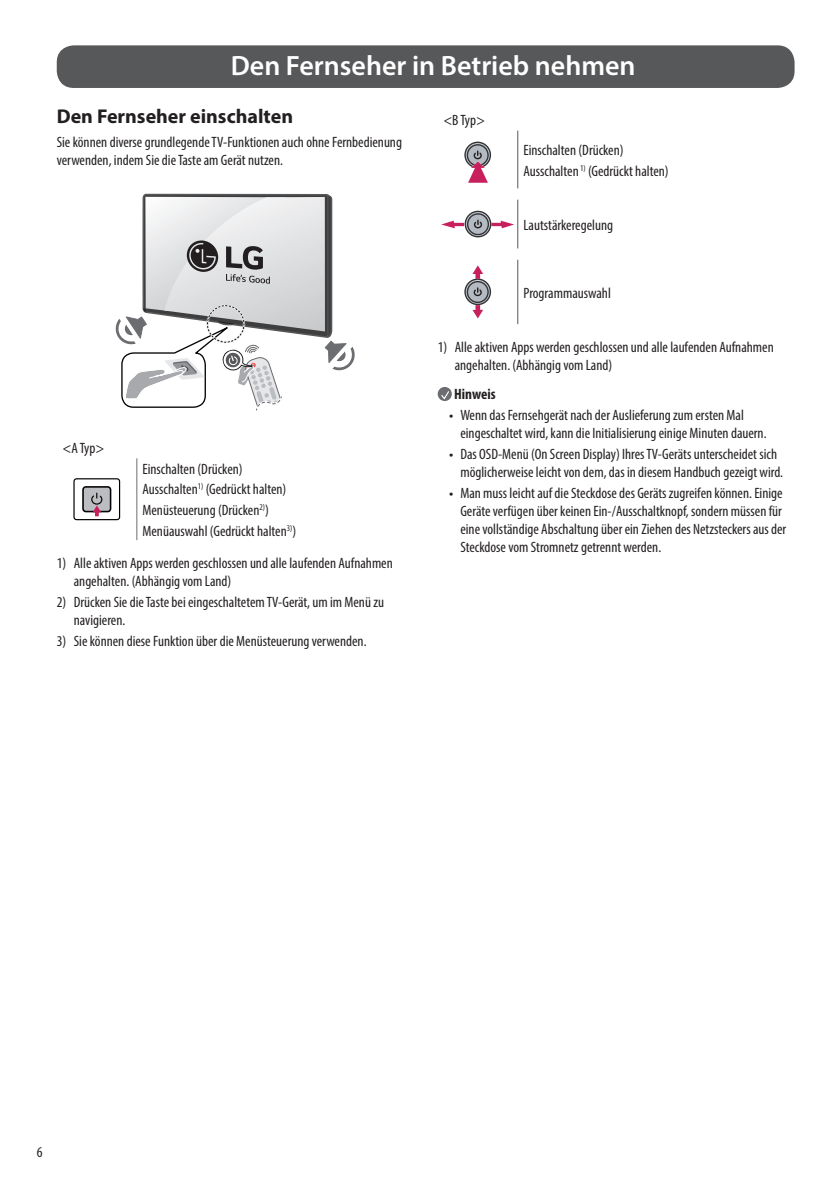
<style>
.page{position:relative;width:840px;height:1191px;background:#fff}
.page>*{position:absolute;margin:0;border:0;box-sizing:border-box;transform-origin:0 0}
.t1{font:600 28px "Myriad Pro";color:#fff}
.t2{font:700 20px "Myriad Pro";color:#231f20}
.t3{font:condensed 15px/18px "Myriad Pro";color:#231f20}
.t4{font:700 condensed 15px "Myriad Pro";color:#231f20}
.s1{font-family:"LG Smart";font-stretch:normal}
</style>
<div class="page">
<div style="left:57px;top:45px;width:737px;height:43px;background:#57585a;border-radius:17px"></div>
<svg style="left:116px;top:194px;width:238px;height:217px"></svg>
<hr style="left:136px;top:458px;width:1px;height:82px;background:#6c6d70">
<div style="left:73px;top:478px;width:47px;height:42px;border:1px solid #000;border-radius:3px"></div>
<div style="left:83px;top:487px;width:27px;height:24px;background:#bcbdc0;border-radius:3px"></div>
<div style="left:82px;top:486px;width:29px;height:26px;border:2px solid #000;border-radius:3px"></div>
<svg style="left:91px;top:492px;width:12px;height:24px"></svg>
<hr style="left:517px;top:131px;width:1px;height:57px;background:#57585a">
<hr style="left:517px;top:200px;width:1px;height:48px;background:#57585a">
<hr style="left:517px;top:260px;width:1px;height:64px;background:#57585a">
<svg style="left:465px;top:142px;width:25px;height:26px"></svg>
<div style="left:464px;top:142px;width:27px;height:26px;border:1px solid #323436;border-radius:50%"></div>
<svg style="left:467px;top:145px;width:21px;height:20px"></svg>
<div style="left:466px;top:144px;width:22px;height:22px;border:1px solid #323436;border-radius:50%"></div>
<svg style="left:468px;top:150px;width:19px;height:33px"></svg>
<svg style="left:465px;top:211px;width:25px;height:26px"></svg>
<div style="left:464px;top:211px;width:27px;height:26px;border:1px solid #323436;border-radius:50%"></div>
<svg style="left:467px;top:214px;width:21px;height:20px"></svg>
<div style="left:466px;top:213px;width:22px;height:22px;border:1px solid #323436;border-radius:50%"></div>
<svg style="left:473px;top:219px;width:9px;height:10px"></svg>
<svg style="left:441px;top:221px;width:23px;height:7px"></svg>
<svg style="left:490px;top:221px;width:24px;height:7px"></svg>
<svg style="left:465px;top:279px;width:25px;height:25px"></svg>
<div style="left:464px;top:278px;width:27px;height:27px;border:1px solid #323436;border-radius:50%"></div>
<svg style="left:467px;top:282px;width:21px;height:20px"></svg>
<div style="left:466px;top:281px;width:22px;height:22px;border:1px solid #323436;border-radius:50%"></div>
<svg style="left:472px;top:286px;width:10px;height:11px"></svg>
<svg style="left:472px;top:265px;width:11px;height:14px"></svg>
<svg style="left:472px;top:305px;width:11px;height:13px"></svg>
<svg style="left:437px;top:387px;width:14px;height:14px"></svg>
<svg style="left:439px;top:390px;width:11px;height:10px"></svg>
<p class="t1" style="left:230px;top:48px;width:406px">Den Fernseher in Betrieb nehmen</p>
<p class="t2" style="left:57px;top:103px;width:238px">Den Fernseher einschalten</p>
<p class="t3" style="left:57px;top:132px;width:346px">Sie können diverse grundlegende TV-Funktionen auch ohne Fernbedienung verwenden, indem Sie die Taste am Gerät nutzen.</p>
<p class="t3" style="left:443px;top:111px;width:43px">&lt;B Typ&gt;</p>
<p class="t3" style="left:523px;top:139px;width:147px;line-height:20.8px">Einschalten (Drücken)<br>Ausschalten <sup>1)</sup> (Gedrückt halten)</p>
<p class="t3" style="left:523px;top:215px;width:91px">Lautstärkeregelung</p>
<p class="t3" style="left:62px;top:438px;width:43px">&lt;A Typ&gt;</p>
<p class="t3" style="left:142px;top:458px;width:155px;line-height:20.8px">Einschalten (Drücken)<br>Ausschalten<sup>1)</sup> (Gedrückt halten)<br>Menüsteuerung (Drücken<sup>2)</sup>)<br>Menüauswahl (Gedrückt halten<sup>3)</sup>)</p>
<p class="t3" style="left:74px;top:554px;width:320px;text-indent:-17px">1) Alle aktiven Apps werden geschlossen und alle laufenden Aufnahmen angehalten. (Abhängig vom Land)</p>
<p class="t3" style="left:74px;top:593px;width:311px;text-indent:-17px">2) Drücken Sie die Taste bei eingeschaltetem TV-Gerät, um im Menü zu navigieren.</p>
<p class="t3" style="left:57px;top:631px;width:311px">3) Sie können diese Funktion über die Menüsteuerung verwenden.</p>
<p class="t3" style="left:523px;top:283px;width:89px">Programmauswahl</p>
<p class="t3" style="left:454px;top:338px;width:320px;text-indent:-17px">1) Alle aktiven Apps werden geschlossen und alle laufenden Aufnahmen angehalten. (Abhängig vom Land)</p>
<p class="t4" style="left:454px;top:385px;width:43px">Hinweis</p>
<p class="t3" style="left:460px;top:406px;width:307px;text-indent:-11px"><span class="s1">•</span> Wenn das Fernsehgerät nach der Auslieferung zum ersten Mal eingeschaltet wird, kann die Initialisierung einige Minuten dauern.</p>
<p class="t3" style="left:460px;top:445px;width:324px;text-indent:-11px"><span class="s1">•</span> Das OSD-Menü (On Screen Display) Ihres TV-Geräts unterscheidet sich möglicherweise leicht von dem, das in diesem Handbuch gezeigt wird.</p>
<p class="t3" style="left:460px;top:484px;width:327px;text-indent:-11px"><span class="s1">•</span> Man muss leicht auf die Steckdose des Geräts zugreifen können. Einige Geräte verfügen über keinen Ein-/Ausschaltknopf, sondern müssen für eine vollständige Abschaltung über ein Ziehen des Netzsteckers aus der Steckdose vom Stromnetz getrennt werden.</p>
<p class="t3" style="left:37px;top:1142px;width:7px">6</p>
</div>
